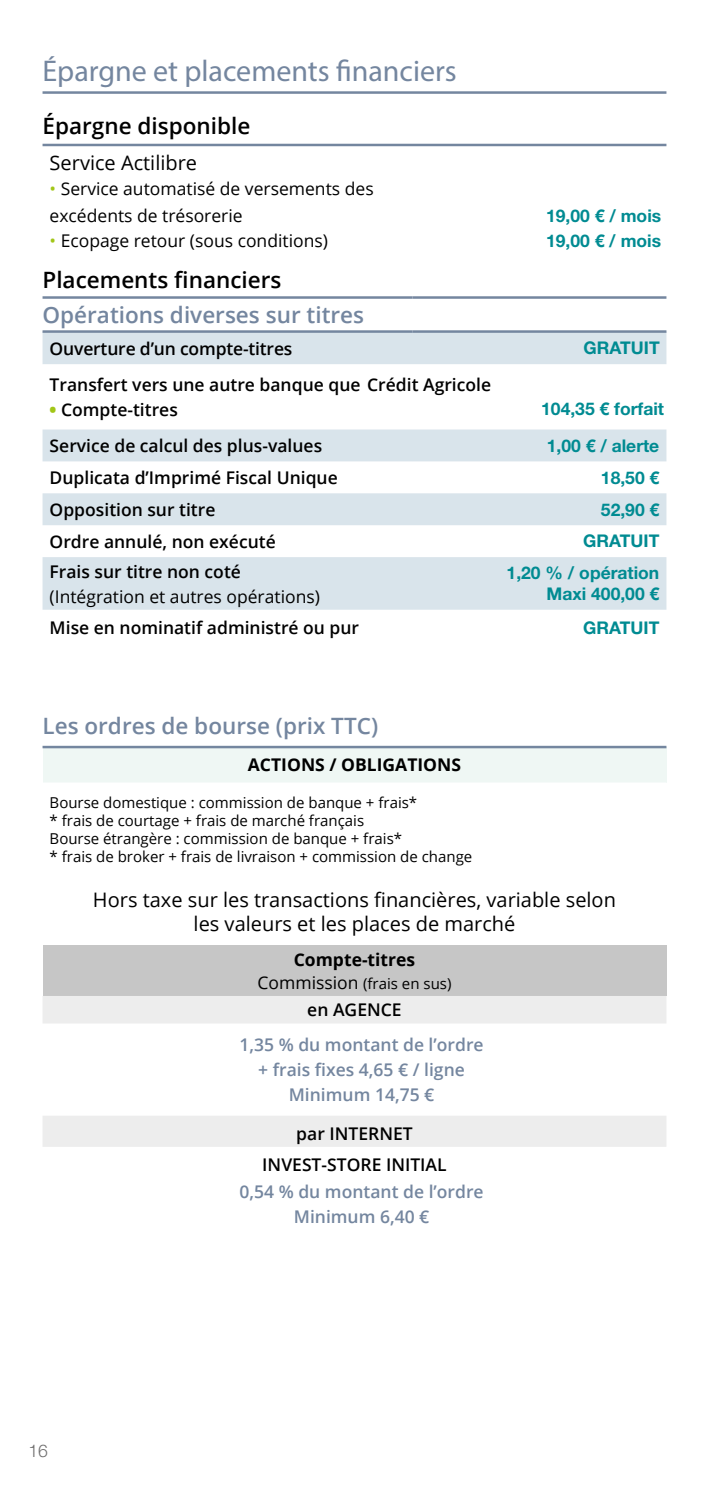
<style>
.page{position:relative;width:709px;height:1489px;background:#fff}
.page>*{position:absolute;margin:0;border:0;box-sizing:border-box;transform-origin:0 0}
.t1{font:30px "Myriad Pro";color:#74869f}
.t2{font:600 22.5px "Open Sans";color:#74869f}
.t3{font:600 22.5px "Open Sans";color:#000}
.t4{font:20px/24px "Open Sans";color:#000;text-align:center}
.t5{font:600 17.5px/35.8px "Open Sans";color:#000}
.t6{font:17.5px/27px "Open Sans";color:#000}
.t7{font:700 17.5px/21px "Helvetica Neue LT Std";color:#008b92;text-align:right}
.t8{font:600 17.5px/25px "Open Sans";color:#74869f;text-align:center}
.t9{font:700 17.5px "Open Sans";color:#000}
.t10{font:300 17.5px "Helvetica Neue LT Std";color:#706f6f}
.t11{font:15px/18px "Open Sans";color:#000}
.s1{color:#a2c617}
.s2{font-weight:800;color:#a2c617}
.s3{font-size:17.5px}
</style>
<div class="page">
<hr style="left:43px;top:144px;width:623px;height:2px;background:#74869f">
<svg style="left:43px;top:333px;width:623px;height:276px;fill:#d9e4eb"></svg>
<hr style="left:43px;top:330px;width:369px;height:3px;background:#74869f">
<hr style="left:412px;top:330px;width:254px;height:3px;background:#74869f">
<hr style="left:43px;top:296px;width:369px;height:3px;background:#74869f">
<hr style="left:412px;top:296px;width:254px;height:3px;background:#74869f">
<div style="left:43px;top:747px;width:623px;height:35px;background:#eff7f4"></div>
<div style="left:43px;top:945px;width:623px;height:50px;background:#c6c6c6"></div>
<svg style="left:43px;top:995px;width:623px;height:151px"></svg>
<hr style="left:43px;top:745px;width:623px;height:3px;background:#74869f">
<hr style="left:43px;top:91px;width:623px;height:3px;background:#74869f">
<h1 class="t1" style="left:43px;top:52px;width:416px">Épargne et placements financiers</h1>
<p class="t3" style="left:43px;top:110px;width:209px">Épargne disponible</p>
<p class="t4" style="left:50px;top:150px;width:149px">Service Actilibre</p>
<p class="t6" style="left:50px;top:175px;width:325px"><span class="s1">•</span> Service automatisé de versements des excédents de trésorerie</p>
<p class="t7" style="left:546px;top:205px;width:117px">19,00 € / mois</p>
<p class="t6" style="left:50px;top:226px;width:280px"><span class="s1">•</span> Ecopage retour (sous conditions)</p>
<p class="t7" style="left:546px;top:229px;width:117px">19,00 € / mois</p>
<p class="t3" style="left:43px;top:265px;width:240px">Placements financiers</p>
<p class="t2" style="left:43px;top:299px;width:323px">Opérations diverses sur titres</p>
<p class="t5" style="left:50px;top:330px;width:443px">Ouverture d’un compte-titres<br>Transfert vers une autre banque que Crédit Agricole</p>
<p class="t5" style="left:50px;top:391px;width:274px"><span class="s2">•</span> Compte-titres<br>Service de calcul des plus-values</p>
<p class="t7" style="left:583px;top:337px;width:78px">GRATUIT</p>
<p class="t7" style="left:541px;top:398px;width:124px">104,35 € forfait</p>
<p class="t7" style="left:547px;top:434px;width:114px">1,00 € / alerte</p>
<p class="t5" style="left:50px;top:459px;width:290px">Duplicata d’Imprimé Fiscal Unique</p>
<p class="t7" style="left:601px;top:466px;width:60px">18,50 €</p>
<p class="t5" style="left:50px;top:491px;width:167px">Opposition sur titre</p>
<p class="t7" style="left:601px;top:498px;width:60px">52,90 €</p>
<p class="t5" style="left:50px;top:523px;width:228px">Ordre annulé, non exécuté</p>
<p class="t7" style="left:583px;top:530px;width:78px">GRATUIT</p>
<p class="t5" style="left:50px;top:553px;width:193px">Frais sur titre non coté</p>
<p class="t6" style="left:50px;top:582px;width:272px">(Intégration et autres opérations)</p>
<p class="t7" style="left:506px;top:562px;width:154px">1,20 % / opération<br>Maxi 400,00 €</p>
<p class="t5" style="left:50px;top:609px;width:311px">Mise en nominatif administré ou pur</p>
<p class="t7" style="left:583px;top:616px;width:78px">GRATUIT</p>
<p class="t2" style="left:43px;top:710px;width:337px">Les ordres de bourse (prix TTC)</p>
<p class="t9" style="left:248px;top:752px;width:215px">ACTIONS / OBLIGATIONS</p>
<p class="t11" style="left:50px;top:793px;width:424px">Bourse domestique : commission de banque + frais*<br>* frais de courtage + frais de marché français<br>Bourse étrangère : commission de banque + frais*<br>* frais de broker + frais de livraison + commission de change</p>
<p class="t4" style="left:93px;top:887px;width:524px">Hors taxe sur les transactions financières, variable selon les valeurs et les places de marché</p>
<p class="t9" style="left:294px;top:947px;width:123px">Compte-titres</p>
<p class="t11" style="left:257px;top:974px;width:195px"><span class="s3">Commission</span> (frais en sus)</p>
<p class="t5" style="left:307px;top:991px;width:96px">en AGENCE</p>
<p class="t8" style="left:239px;top:1032px;width:246px">1,35 % du montant de l’ordre + frais fixes 4,65 € / ligne<br>Minimum 14,75 €</p>
<p class="t5" style="left:262px;top:1117px;width:186px;line-height:31px;text-align:center">par INTERNET<br>INVEST-STORE INITIAL</p>
<p class="t8" style="left:239px;top:1179px;width:246px">0,54 % du montant de l’ordre<br>Minimum 6,40 €</p>
<p class="t10" style="left:28px;top:1439px;width:21px">16</p>
</div>
